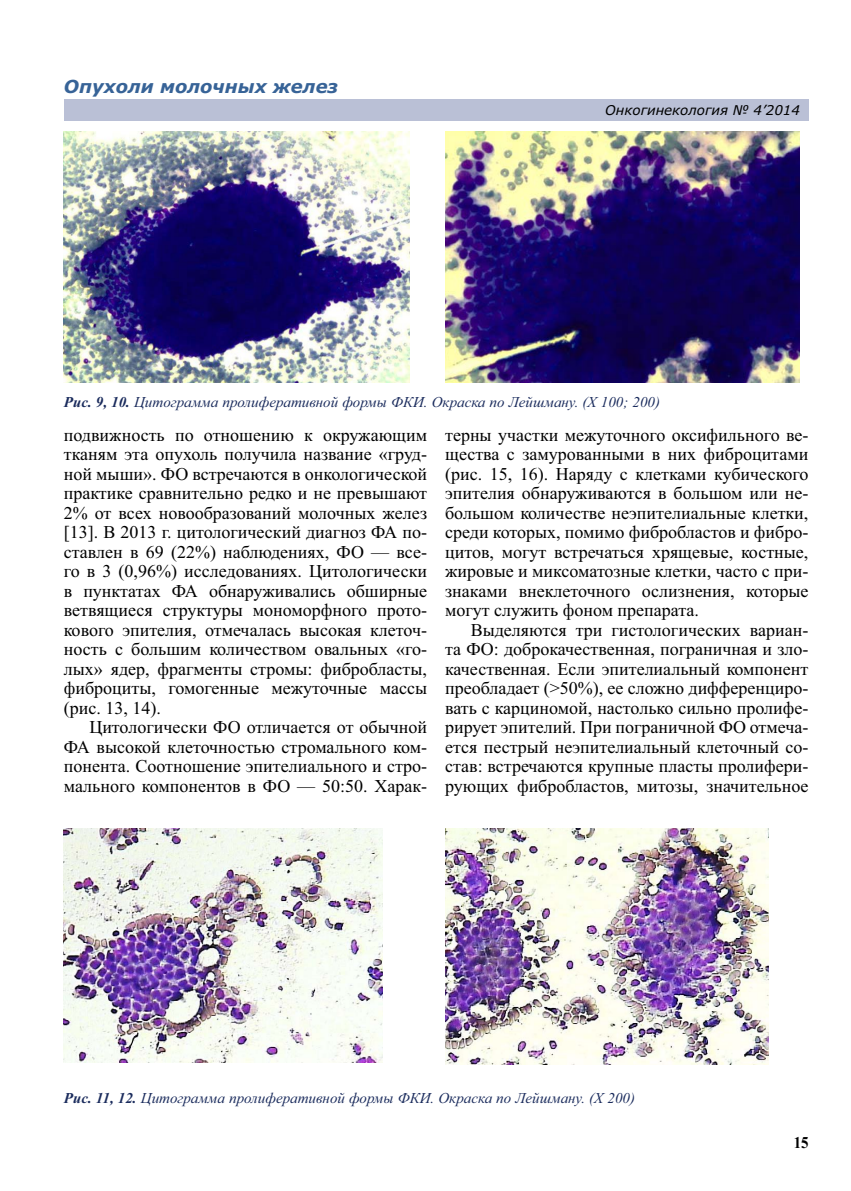
<style>
.page{position:relative;width:851px;height:1191px;background:#fff}
.page>*{position:absolute;margin:0;border:0;box-sizing:border-box;transform-origin:0 0}
.t1{font:18px/19.5px "Times New Roman";color:#000;text-align:justify}
.t2{font:italic 700 18px "Verdana";color:#376397}
.t3{font:700 16.5px "Times New Roman";color:#000;scale:.9 1}
.t4{font:italic 15px "Times New Roman";color:#1b2c5d}
.t5{font:italic 13.5px "Verdana";color:#000}
.s1{font-weight:700}
</style>
<div class="page">
<div style="left:64px;top:99px;width:744px;height:21px;background:#bac0d6"></div>
<img style="left:64px;top:132px;width:345px;height:250px">
<img style="left:64px;top:828px;width:319px;height:234px">
<img style="left:445px;top:132px;width:354px;height:250px">
<img style="left:445px;top:828px;width:323px;height:236px">
<p class="t2" style="left:64px;top:80px;width:276px">Опухоли молочных желез</p>
<p class="t5" style="left:605px;top:105px;width:196px">Онкогинекология № 4’2014</p>
<p class="t4" style="left:64px;top:396px;width:597px"><span class="s1">Рис. 9, 10.</span> Цитограмма пролиферативной формы ФКИ. Окраска по Лейшману. (Х 100; 200)</p>
<p class="t1" style="left:64px;top:426px;width:365px">подвижность по отношению к окружающим тканям эта опухоль получила название «груд&shy;ной мыши». ФО встречаются в онкологической практике сравнительно редко и не превышают 2% от всех новообразований молочных желез [13]. В 2013 г. цитологический диагноз ФА по&shy;ставлен в 69 (22%) наблюдениях, ФО — все&shy;го в 3 (0,96%) исследованиях. Цитологически в пунктатах ФА обнаруживались обширные ветвящиеся структуры мономорфного прото&shy;кового эпителия, отмечалась высокая клеточ&shy;ность с большим количеством овальных «го&shy;лых» ядер, фрагменты стромы: фибробласты, фиброциты, гомогенные межуточные массы (рис. 13, 14).</p>
<p class="t1" style="left:64px;top:719px;width:365px;text-indent:26px">Цитологически ФО отличается от обычной ФА высокой клеточностью стромального ком&shy;понента. Соотношение эпителиального и стро&shy;мального компонентов в ФО — 50:50. Харак-</p>
<p class="t1" style="left:445px;top:426px;width:365px">терны участки межуточного оксифильного ве&shy;щества с замурованными в них фиброцитами (рис. 15, 16). Наряду с клетками кубического эпителия обнаруживаются в большом или не&shy;большом количестве неэпителиальные клетки, среди которых, помимо фибробластов и фибро&shy;цитов, могут встречаться хрящевые, костные, жировые и миксоматозные клетки, часто с при&shy;знаками внеклеточного ослизнения, которые могут служить фоном препарата.</p>
<p class="t1" style="left:445px;top:621px;width:365px;text-indent:26px">Выделяются три гистологических вариан&shy;та ФО: доброкачественная, пограничная и зло&shy;качественная. Если эпителиальный компонент преобладает (&gt;50%), ее сложно дифференциро&shy;вать с карциномой, настолько сильно пролифе&shy;рирует эпителий. При пограничной ФО отмеча&shy;ется пестрый неэпителиальный клеточный со&shy;став: встречаются крупные пласты пролифери&shy;рующих фибробластов, митозы, значительное</p>
<p class="t4" style="left:64px;top:1092px;width:572px"><span class="s1">Рис. 11, 12.</span> Цитограмма пролиферативной формы ФКИ. Окраска по Лейшману. (Х 200)</p>
<p class="t3" style="left:793px;top:1137px;width:18px">15</p>
</div>
